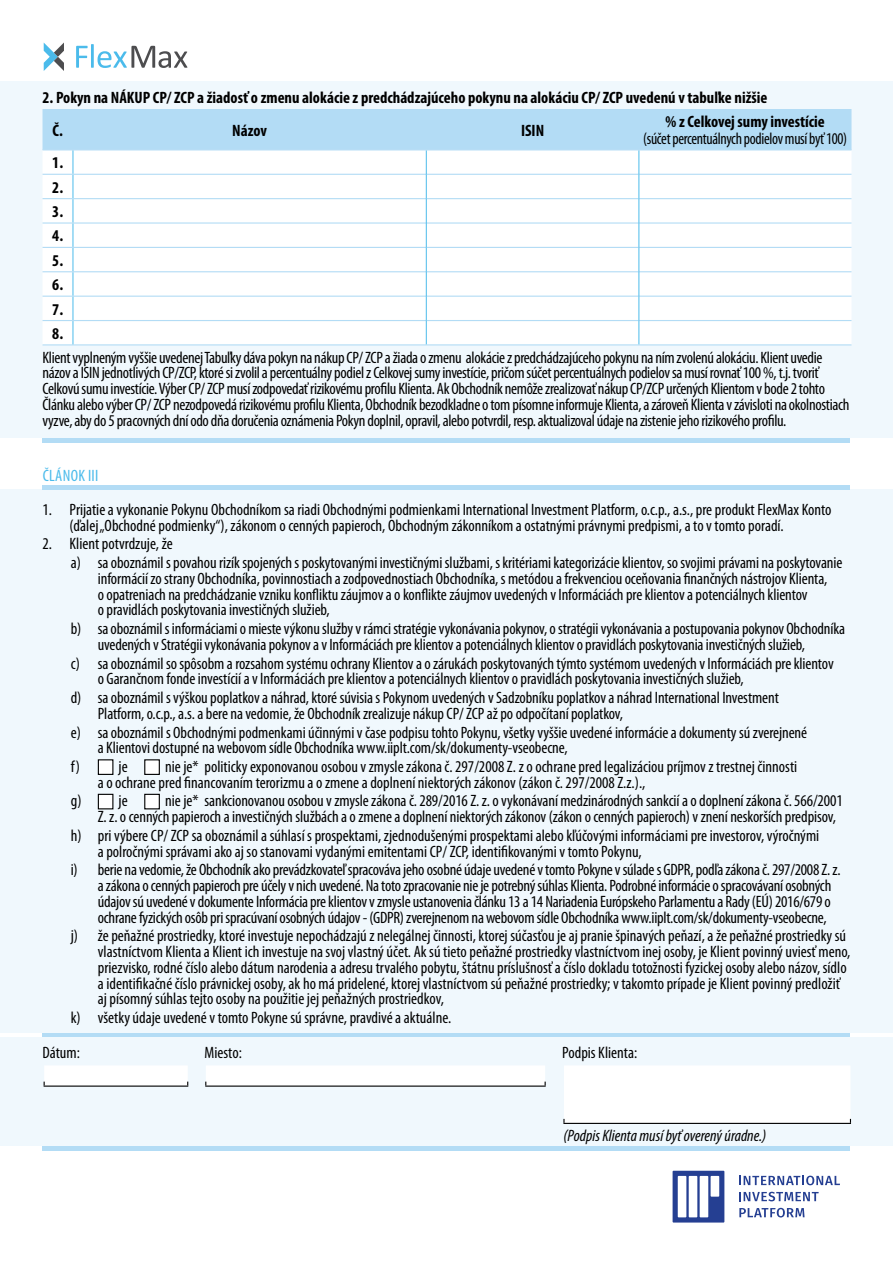
<style>
.page{position:relative;width:893px;height:1263px;background:#fff}
.page>*{position:absolute;margin:0;border:0;box-sizing:border-box;transform-origin:0 0}
.t1{font:condensed 16.5px/15.8px "Myriad Pro";letter-spacing:-.005em;color:#000}
.t2{font:700 condensed 16.5px/24.3px "Myriad Pro";color:#000;text-align:justify}
.t3{font:condensed 16.5px "Myriad Pro";letter-spacing:-.005em;color:#000;scale:.95 1}
.t4{font:italic condensed 16.5px "Myriad Pro";color:#000}
.t5{font:condensed 16.5px "Myriad Pro";letter-spacing:.02em;color:#4bbbeb}
</style>
<div class="page">
<div style="left:0;top:490px;width:893px;height:543px;background:#f0f8fd"></div>
<div style="left:0;top:81px;width:893px;height:357px;background:#f0f8fd"></div>
<hr style="left:43px;top:1033px;width:807px;height:4px;background:#b3dcf5">
<div style="left:43px;top:1146px;width:807px;height:5px;background:#b3dcf5"></div>
<div style="left:0;top:1037px;width:893px;height:109px;background:#f0f8fd"></div>
<hr style="left:73px;top:344px;width:353px;height:1px;background:#b3dcf5">
<hr style="left:426px;top:344px;width:213px;height:1px;background:#b3dcf5">
<hr style="left:639px;top:344px;width:212px;height:1px;background:#b3dcf5">
<hr style="left:43px;top:344px;width:30px;height:1px;background:#b3dcf5">
<svg style="left:43px;top:109px;width:808px;height:235px"></svg>
<svg style="left:76px;top:44px;width:111px;height:24px"></svg>
<svg style="left:44px;top:43px;width:20px;height:28px"></svg>
<svg style="left:739px;top:1176px;width:101px;height:9px"></svg>
<svg style="left:739px;top:1192px;width:80px;height:9px"></svg>
<svg style="left:739px;top:1208px;width:65px;height:9px"></svg>
<svg style="left:673px;top:1171px;width:51px;height:51px"></svg>
<div style="left:689px;top:1176px;width:8px;height:41px;background:#fff"></div>
<div style="left:700px;top:1176px;width:8px;height:41px;background:#fff"></div>
<div style="left:678px;top:1176px;width:8px;height:41px;background:#fff"></div>
<div style="left:711px;top:1176px;width:8px;height:21px;background:#fff"></div>
<div style="left:43px;top:485px;width:807px;height:5px;background:#b3dcf5"></div>
<hr style="left:43px;top:438px;width:807px;height:4px;background:#b3dcf5">
<div style="left:98px;top:760px;width:15px;height:14px;background:#fff"></div>
<div style="left:98px;top:759px;width:15px;height:16px;border:1px solid #000"></div>
<div style="left:145px;top:760px;width:14px;height:14px;background:#fff"></div>
<div style="left:144px;top:759px;width:16px;height:16px;border:1px solid #000"></div>
<div style="left:98px;top:794px;width:15px;height:15px;background:#fff"></div>
<div style="left:98px;top:794px;width:15px;height:15px;border:1px solid #000"></div>
<div style="left:145px;top:794px;width:14px;height:15px;background:#fff"></div>
<div style="left:144px;top:794px;width:16px;height:15px;border:1px solid #000"></div>
<div style="left:563px;top:1066px;width:288px;height:57px;background:#fff"></div>
<hr style="left:563px;top:1123px;width:288px;height:1px;background:#000">
<div style="left:205px;top:1066px;width:341px;height:19px;background:#fff"></div>
<hr style="left:205px;top:1085px;width:341px;height:2px;background:#000">
<div style="left:44px;top:1066px;width:144px;height:19px;background:#fff"></div>
<hr style="left:44px;top:1085px;width:144px;height:2px;background:#000">
<p class="t2" style="left:43px;top:85px;width:726px">2. Pokyn na NÁKUP CP/ ZCP a žiadosť o zmenu alokácie z predchádzajúceho pokynu na alokáciu CP/ ZCP uvedenú v tabuľke nižšie</p>
<p class="t2" style="left:53px;top:118px;width:12px">Č.</p>
<p class="t2" style="left:232px;top:118px;width:36px">Názov</p>
<p class="t2" style="left:521px;top:118px;width:25px">ISIN</p>
<p class="t2" style="left:665px;top:109px;width:161px">% z Celkovej sumy investície</p>
<p class="t3" style="left:643px;top:128px;width:216px">(súčet percentuálnych podielov musí byť 100)</p>
<p class="t2" style="left:52px;top:150px;width:12px">1.<br>2.<br>3.<br>4.<br>5.<br>6.<br>7.<br>8.</p>
<p class="t1" style="left:43px;top:349px;width:808px">Klient vyplneným vyššie uvedenej Tabuľky dáva pokyn na nákup CP/ ZCP a žiada o zmenu alokácie z predchádzajúceho pokynu na ním zvolenú alokáciu. Klient uvedie názov a ISIN jednotlivých CP/ZCP, ktoré si zvolil a percentuálny podiel z Celkovej sumy investície, pričom súčet percentuálnych podielov sa musí rovnať 100 %, t.j. tvoriť Celkovú sumu investície. Výber CP/ ZCP musí zodpovedať rizikovému profilu Klienta. Ak Obchodník nemôže zrealizovať nákup CP/ZCP určených Klientom v bode 2 tohto Článku alebo výber CP/ ZCP nezodpovedá rizikovému profilu Klienta, Obchodník bezodkladne o tom písomne informuje Klienta, a zároveň Klienta v závisloti na okolnostiach vyzve, aby do 5 pracovných dní odo dňa doručenia oznámenia Pokyn doplnil, opravil, alebo potvrdil, resp. aktualizoval údaje na zistenie jeho rizikového profilu.</p>
<p class="t5" style="left:43px;top:465px;width:57px">ČLÁNOK III</p>
<p class="t1" style="left:70px;top:501px;width:763px;text-indent:-27px">1. Prijatie a vykonanie Pokynu Obchodníkom sa riadi Obchodnými podmienkami International Investment Platform, o.c.p., a.s., pre produkt FlexMax Konto (ďalej „Obchodné podmienky“), zákonom o cenných papieroch, Obchodným zákonníkom a ostatnými právnymi predpismi, a to v tomto poradí.</p>
<p class="t1" style="left:71px;top:534px;width:773px;line-height:18.8px;text-indent:-28px">2. Klient potvrdzuje, že<br>a) sa oboznámil s povahou rizík spojených s poskytovanými investičnými službami, s kritériami kategorizácie klientov, so svojimi právami na poskytovanie</p>
<p class="t1" style="left:98px;top:570px;width:731px">informácií zo strany Obchodníka, povinnostiach a zodpovednostiach Obchodníka, s metódou a frekvenciou oceňovania finančných nástrojov Klienta, o opatreniach na predchádzanie vzniku konfliktu záujmov a o konflikte záujmov uvedených v Informáciách pre klientov a potenciálnych klientov<br>o pravidlách poskytovania investičných služieb,</p>
<p class="t1" style="left:98px;top:620px;width:749px;text-indent:-27px">b) sa oboznámil s informáciami o mieste výkonu služby v rámci stratégie vykonávania pokynov, o stratégii vykonávania a postupovania pokynov Obchodníka uvedených v Stratégii vykonávania pokynov a v Informáciách pre klientov a potenciálnych klientov o pravidlách poskytovania investičných služieb,</p>
<p class="t1" style="left:98px;top:655px;width:737px;text-indent:-27px">c) sa oboznámil so spôsobm a rozsahom systému ochrany Klientov a o zárukách poskytovaných týmto systémom uvedených v Informáciách pre klientov o Garančnom fonde investícií a v Informáciách pre klientov a potenciálnych klientov o pravidlách poskytovania investičných služieb,</p>
<p class="t1" style="left:98px;top:689px;width:683px;text-indent:-27px">d) sa oboznámil s výškou poplatkov a náhrad, ktoré súvisia s Pokynom uvedených v Sadzobníku poplatkov a náhrad International Investment<br>Platform, o.c.p., a.s. a bere na vedomie, že Obchodník zrealizuje nákup CP/ ZCP až po odpočítaní poplatkov,</p>
<p class="t1" style="left:98px;top:724px;width:711px;text-indent:-27px">e) sa oboznámil s Obchodnými podmenkami účinnými v čase podpisu tohto Pokynu, všetky vyššie uvedené informácie a dokumenty sú zverejnené a Klientovi dostupné na webovom sídle Obchodníka www.iiplt.com/sk/dokumenty-vseobecne,</p>
<p class="t1" style="left:71px;top:758px;width:58px">f) je</p>
<p class="t1" style="left:98px;top:758px;width:701px;text-indent:67px">nie je* politicky exponovanou osobou v zmysle zákona č. 297/2008 Z. z o ochrane pred legalizáciou príjmov z trestnej činnosti a o ochrane pred financovaním terorizmu a o zmene a doplnení niektorých zákonov (zákon č. 297/2008 Z.z.).,</p>
<p class="t1" style="left:71px;top:793px;width:58px">g) je</p>
<p class="t1" style="left:98px;top:793px;width:746px;text-indent:67px">nie je* sankcionovanou osobou v zmysle zákona č. 289/2016 Z. z. o vykonávaní medzinárodných sankcií a o doplnení zákona č. 566/2001<br>Z. z. o cenných papieroch a investičných službách a o zmene a doplnení niektorých zákonov (zákon o cenných papieroch) v znení neskorších predpisov,</p>
<p class="t1" style="left:98px;top:827px;width:723px;text-indent:-27px">h) pri výbere CP/ ZCP sa oboznámil a súhlasí s prospektami, zjednodušenými prospektami alebo kľúčovými informáciami pre investorov, výročnými a polročnými správami ako aj so stanovami vydanými emitentami CP/ ZCP, identifikovanými v tomto Pokynu,</p>
<p class="t1" style="left:98px;top:862px;width:744px;text-indent:-27px">i) berie na vedomie, že Obchodník ako prevádzkovateľ spracováva jeho osobné údaje uvedené v tomto Pokyne v súlade s GDPR, podľa zákona č. 297/2008 Z. z. a zákona o cenných papieroch pre účely v nich uvedené. Na toto zpracovanie nie je potrebný súhlas Klienta. Podrobné informácie o spracovávaní osobných údajov sú uvedené v dokumente Informácia pre klientov v zmysle ustanovenia článku 13 a 14 Nariadenia Európskeho Parlamentu a Rady (EÚ) 2016/679 o ochrane fyzických osôb pri spracúvaní osobných údajov - (GDPR) zverejnenom na webovom sídle Obchodníka www.iiplt.com/sk/dokumenty-vseobecne,</p>
<p class="t1" style="left:98px;top:928px;width:754px;text-indent:-27px">j) že peňažné prostriedky, ktoré investuje nepochádzajú z nelegálnej činnosti, ktorej súčasťou je aj pranie špinavých peňazí, a že peňažné prostriedky sú vlastníctvom Klienta a Klient ich investuje na svoj vlastný účet. Ak sú tieto peňažné prostriedky vlastníctvom inej osoby, je Klient povinný uviesť meno, priezvisko, rodné číslo alebo dátum narodenia a adresu trvalého pobytu, štátnu príslušnosť a číslo dokladu totožnosti fyzickej osoby alebo názov, sídlo a identifikačné číslo právnickej osoby, ak ho má pridelené, ktorej vlastníctvom sú peňažné prostriedky; v takomto prípade je Klient povinný predložiť aj písomný súhlas tejto osoby na použitie jej peňažných prostriedkov,</p>
<p class="t1" style="left:71px;top:1010px;width:382px">k) všetky údaje uvedené v tomto Pokyne sú správne, pravdivé a aktuálne.</p>
<p class="t1" style="left:43px;top:1044px;width:39px">Dátum:</p>
<p class="t1" style="left:205px;top:1044px;width:39px">Miesto:</p>
<p class="t1" style="left:562px;top:1044px;width:76px">Podpis Klienta:</p>
<p class="t4" style="left:563px;top:1125px;width:204px">(Podpis Klienta musí byť overený úradne.)</p>
</div>
